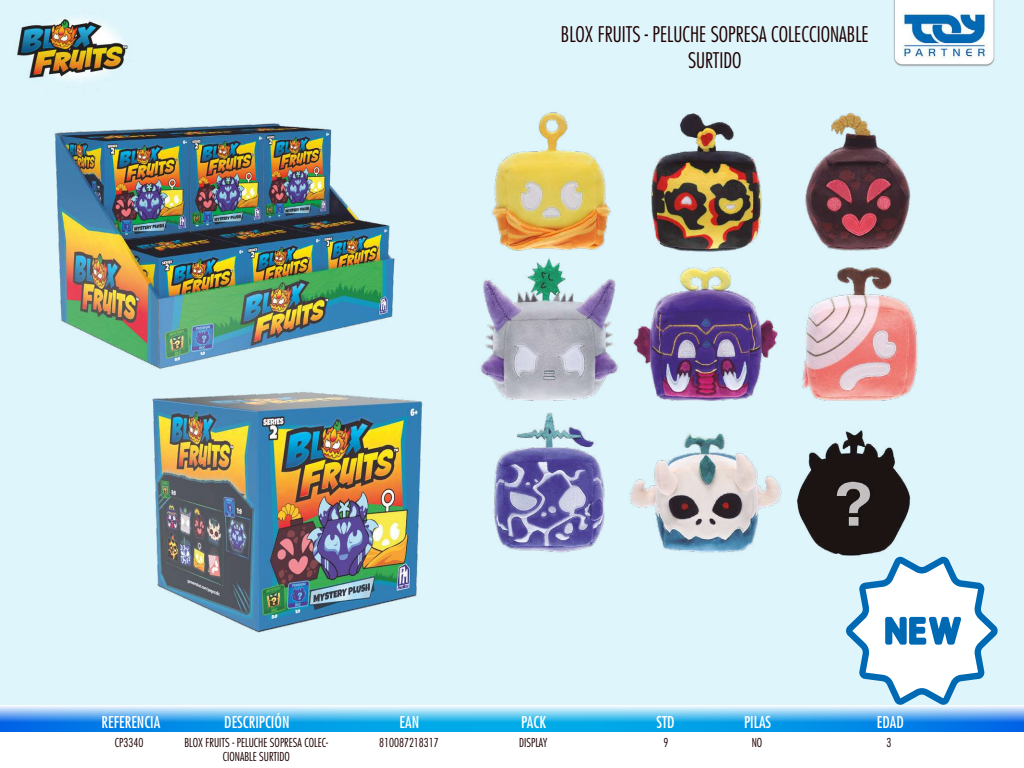
<style>
.page{position:relative;width:1024px;height:768px;background:#fff}
.page>*{position:absolute;margin:0;border:0;box-sizing:border-box;transform-origin:0 0}
.t1{font:300 condensed 21px/25.2px "Futura";color:#1f0000;text-align:center}
.t2{font:condensed 15.9px "Futura";color:#fff}
.t3{font:300 condensed 12px/14.4px "Futura";color:#1f0000;text-align:center}
</style>
<div class="page">
<svg style="left:0;top:706px;width:1024px;height:26px;background:#4cb2ed"></svg>
<div style="left:0;top:0;width:1024px;height:705px;background:#def5fb"></div>
<img style="left:888px;top:0;width:115px;height:143px">
<img style="left:455px;top:90px;width:488px;height:488px">
<img style="left:36px;top:60px;width:370px;height:370px">
<img style="left:142px;top:367px;width:290px;height:290px">
<svg style="left:845px;top:557px;width:153px;height:148px"></svg>
<h1 class="t1" style="left:561px;top:22px;width:309px">BLOX FRUITS - PELUCHE SOPRESA COLECCIONABLE<br>SURTIDO</h1>
<h2 class="t2" style="left:102px;top:712px;width:60px">REFERENCIA</h2>
<h2 class="t2" style="left:224px;top:712px;width:67px">DESCRIPCIÓN</h2>
<h2 class="t2" style="left:400px;top:712px;width:21px">EAN</h2>
<h2 class="t2" style="left:521px;top:712px;width:26px">PACK</h2>
<h2 class="t2" style="left:657px;top:712px;width:20px">STD</h2>
<h2 class="t2" style="left:744px;top:712px;width:29px">PILAS</h2>
<h2 class="t2" style="left:877px;top:712px;width:28px">EDAD</h2>
<p class="t3" style="left:115px;top:735px;width:30px">CP3340</p>
<p class="t3" style="left:184px;top:735px;width:145px">BLOX FRUITS - PELUCHE SOPRESA COLEC-<br>CIONABLE SURTIDO</p>
<p class="t3" style="left:379px;top:735px;width:61px">810087218317</p>
<p class="t3" style="left:519px;top:735px;width:30px">DISPLAY</p>
<p class="t3" style="left:664px;top:735px;width:6px">9</p>
<p class="t3" style="left:752px;top:735px;width:12px">NO</p>
<p class="t3" style="left:887px;top:735px;width:6px">3</p>
</div>
